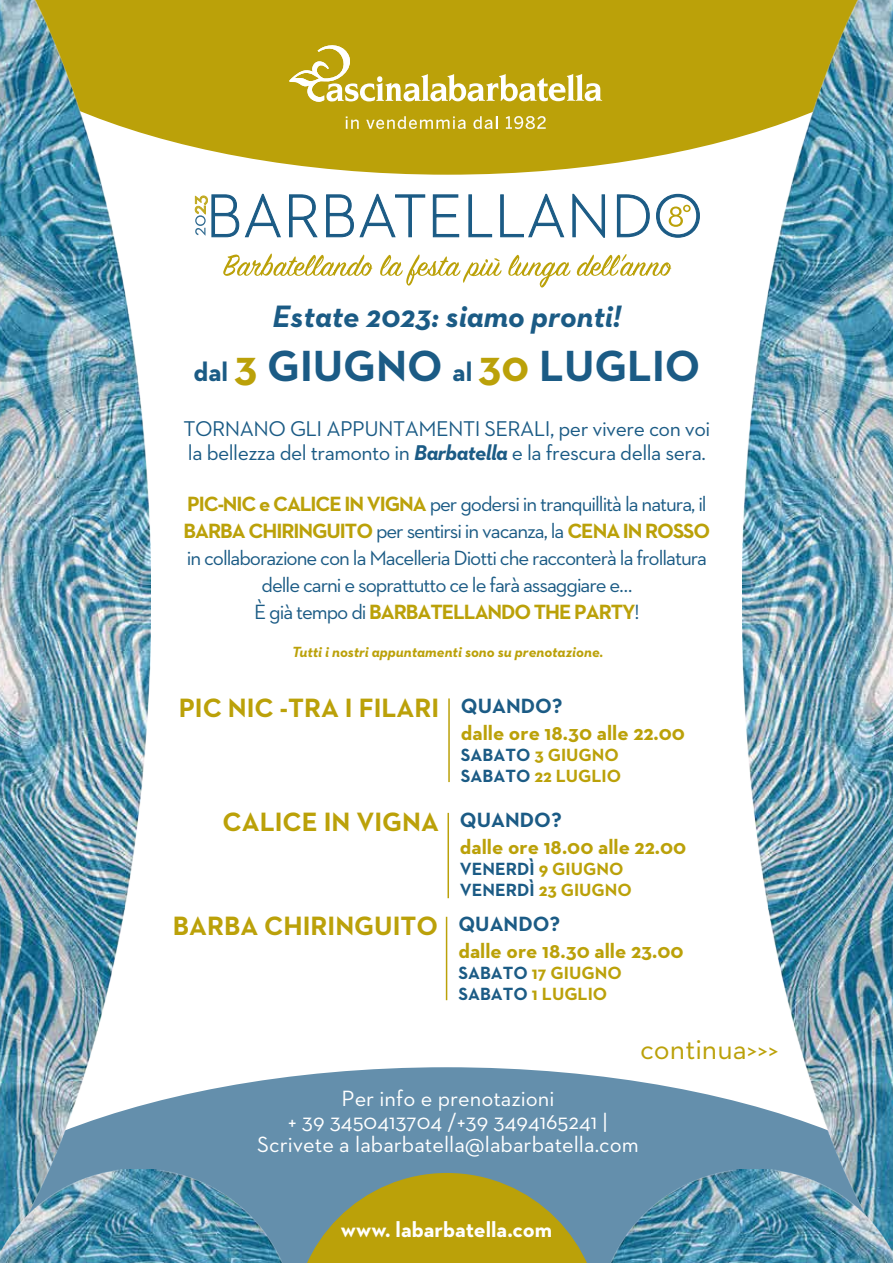
<style>
.page{position:relative;width:893px;height:1263px;background:#fff}
.page>*{position:absolute;margin:0;border:0;box-sizing:border-box;transform-origin:0 0}
.t1{font:700 44.4px "Neutraface 2 Text";color:#1b5b85}
.t2{font:italic 700 31.5px "Neutraface 2 Text";color:#1b5b85}
.t3{font:29.85px "Neutraface 2 Text";color:#bba109}
.t4{font:700 27px "Neutraface 2 Text";color:#bba109}
.t5{font:22.5px/23.2px "Neutraface 2 Text";color:#fff;text-align:center}
.t6{font:700 22.05px "Neutraface 2 Text";color:#fff}
.t7{font:21.75px/24px "Neutraface 2 Text";letter-spacing:-.025em;color:#1b5b85}
.t8{font:21px/27px "Neutraface 2 Text";letter-spacing:-.05em;color:#1b5b85;text-align:center}
.t9{font:700 21px "Neutraface 2 Text";color:#bba109}
.t10{font:700 21px "Neutraface 2 Text";color:#1b5b85}
.t11{font:700 18px/21px "Neutraface 2 Text";color:#bba109}
.t12{font:italic 700 15px "Neutraface 2 Text";color:#bba109}
.s1{font-size:27px}
.s2{color:#bba109}
.s3{font-weight:700;font-style:italic}
.s4{font-weight:700;color:#bba109}
.s5{color:#1b5b85}
</style>
<div class="page">
<svg style="left:150px;top:0;width:593px;height:175px;background:#c1a920"></svg>
<svg style="left:289px;top:37px;width:313px;height:65px;background:#c7b235"></svg>
<svg style="left:346px;top:117px;width:13px;height:12px"></svg>
<svg style="left:366px;top:116px;width:100px;height:13px"></svg>
<svg style="left:473px;top:116px;width:24px;height:13px"></svg>
<svg style="left:506px;top:116px;width:40px;height:13px"></svg>
<svg style="left:150px;top:1067px;width:593px;height:106px;background:#759bb5"></svg>
<img style="left:743px;top:0;width:150px;height:1169px">
<img style="left:0;top:0;width:150px;height:1169px">
<img style="left:0;top:1169px;width:294px;height:94px">
<img style="left:599px;top:1169px;width:294px;height:94px">
<svg style="left:293px;top:1173px;width:308px;height:90px;background:#9c9a41"></svg>
<svg style="left:289px;top:194px;width:29px;height:44px"></svg>
<svg style="left:326px;top:193px;width:100px;height:45px"></svg>
<svg style="left:432px;top:194px;width:28px;height:44px"></svg>
<svg style="left:468px;top:194px;width:25px;height:44px"></svg>
<svg style="left:500px;top:193px;width:65px;height:45px"></svg>
<svg style="left:572px;top:193px;width:33px;height:45px"></svg>
<svg style="left:195px;top:193px;width:86px;height:45px"></svg>
<svg style="left:616px;top:193px;width:84px;height:45px"></svg>
<svg style="left:223px;top:253px;width:448px;height:35px"></svg>
<hr style="left:448px;top:698px;width:2px;height:84px;background:#bba109">
<hr style="left:447px;top:813px;width:2px;height:85px;background:#bba109">
<hr style="left:446px;top:917px;width:1px;height:83px;background:#bba109">
<h2 class="t2" style="left:272px;top:296px;width:350px">Estate 2023: siamo pronti!</h2>
<h1 class="t1" style="left:194px;top:337px;width:508px"><span class="s1">dal</span> <span class="s2">3</span> GIUGNO <span class="s1">al</span> <span class="s2">30</span> LUGLIO</h1>
<p class="t7" style="left:184px;top:416px;width:528px">TORNANO GLI APPUNTAMENTI SERALI, per vivere con voi la bellezza del tramonto in <span class="s3">Barbatella</span> e la frescura della sera.</p>
<p class="t8" style="left:184px;top:490px;width:528px"><span class="s4">PIC-NIC e CALICE IN VIGNA</span> per godersi in tranquillità la natura, il <span class="s4">BARBA CHIRINGUITO</span> per sentirsi in vacanza, la <span class="s4">CENA IN ROSSO </span>in collaborazione con la Macelleria Diotti che racconterà la frollatura delle carni e soprattutto ce le farà assaggiare e…<br>È già tempo di <span class="s4">BARBATELLANDO THE PARTY</span>!</p>
<p class="t12" style="left:292px;top:642px;width:313px">Tutti i nostri appuntamenti sono su prenotazione.</p>
<p class="t4" style="left:179px;top:690px;width:262px">PIC NIC -TRA I FILARI</p>
<p class="t10" style="left:461px;top:692px;width:103px">QUANDO?</p>
<p class="t9" style="left:461px;top:719px;width:226px">dalle ore 18.30 alle 22.00</p>
<p class="t11" style="left:461px;top:744px;width:162px"><span class="s5">SABATO</span> 3 GIUGNO<br><span class="s5">SABATO</span> 22 LUGLIO</p>
<p class="t4" style="left:222px;top:805px;width:218px">CALICE IN VIGNA</p>
<p class="t10" style="left:460px;top:807px;width:103px">QUANDO?</p>
<p class="t9" style="left:460px;top:834px;width:228px">dalle ore 18.00 alle 22.00</p>
<p class="t11" style="left:460px;top:858px;width:173px"><span class="s5">VENERDÌ</span> 9 GIUGNO<br><span class="s5">VENERDÌ</span> 23 GIUGNO</p>
<p class="t4" style="left:173px;top:909px;width:267px">BARBA CHIRINGUITO</p>
<p class="t10" style="left:458px;top:911px;width:103px">QUANDO?</p>
<p class="t9" style="left:458px;top:938px;width:227px">dalle ore 18.30 alle 23.00</p>
<p class="t11" style="left:458px;top:962px;width:165px"><span class="s5">SABATO</span> 17 GIUGNO<br><span class="s5">SABATO</span> 1 LUGLIO</p>
<h3 class="t3" style="left:640px;top:1030px;width:140px">continua&gt;&gt;&gt;</h3>
<p class="t5" style="left:257px;top:1086px;width:383px">Per info e prenotazioni<br>+ 39 3450413704 /+39 3494165241 |<br>Scrivete a labarbatella@labarbatella.com</p>
<p class="t6" style="left:341px;top:1215px;width:213px">www. labarbatella.com</p>
</div>
